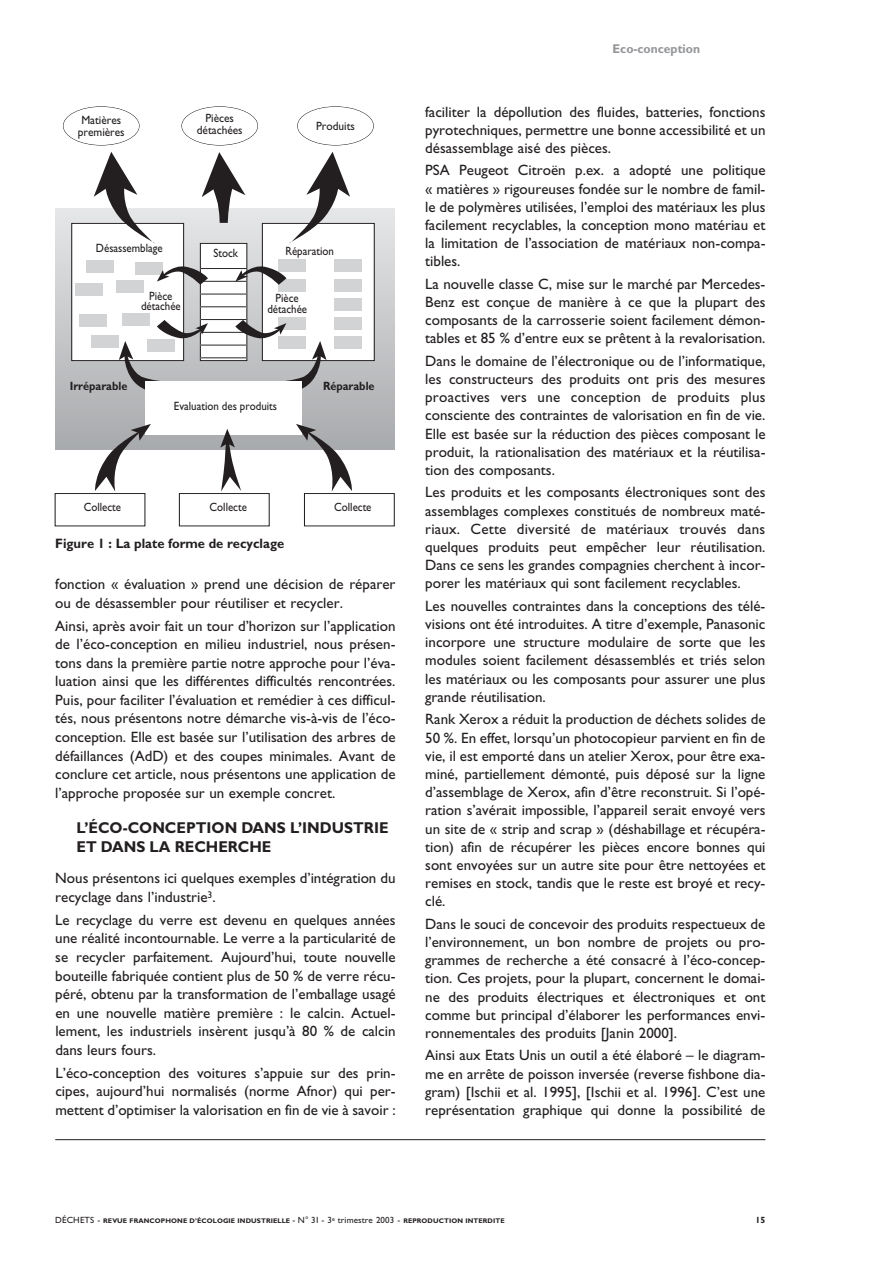
<style>
.page{position:relative;width:893px;height:1263px;background:#fff}
.page>*{position:absolute;margin:0;border:0;box-sizing:border-box;transform-origin:0 0}
.t1{font:700 15.75px/18.6px "Gill Sans";color:#231f20;scale:.95 1}
.t2{font:15px/18.1px "Gill Sans";color:#231f20;text-align:justify}
.t3{font:700 13.65px "Gill Sans";color:#231f20;scale:.95 1}
.t4{font:700 12.75px "Gill Sans";color:#939598;scale:.95 1}
.t5{font:12px/10.5px "Gill Sans";color:#231f20;text-align:center;scale:.91 1}
.t6{font:12px/12px "Gill Sans";color:#231f20;scale:.95 1}
.t7{font:700 12px "Gill Sans";color:#231f20;scale:.91 1}
.t8{font:700 9px "Gill Sans";color:#231f20}
.t9{font:700 6.75px "Gill Sans";letter-spacing:.015em;color:#231f20}
.s1{font-weight:400;font-size:9px}
</style>
<div class="page">
<hr style="left:55px;top:1139px;width:710px;height:1px;background:#231f20">
<div style="left:55px;top:493px;width:90px;height:33px;border:1px solid #231f20"></div>
<div style="left:55px;top:209px;width:339px;height:241px;background:linear-gradient(to bottom,#e4e5e6,#a7aaac)"></div>
<div style="left:304px;top:493px;width:91px;height:33px;border:1px solid #231f20"></div>
<div style="left:179px;top:493px;width:90px;height:33px;border:1px solid #231f20"></div>
<div style="left:72px;top:223px;width:112px;height:138px;background:#fff"></div>
<div style="left:71px;top:223px;width:113px;height:138px;border:1px solid #231f20"></div>
<div style="left:262px;top:223px;width:112px;height:138px;background:#fff"></div>
<div style="left:262px;top:223px;width:113px;height:138px;border:1px solid #231f20"></div>
<div style="left:200px;top:243px;width:47px;height:118px;background:#fff"></div>
<div style="left:200px;top:243px;width:47px;height:118px;border:1px solid #231f20"></div>
<hr style="left:200px;top:268px;width:47px;height:1px;background:#231f20">
<hr style="left:200px;top:281px;width:47px;height:1px;background:#231f20">
<hr style="left:200px;top:294px;width:47px;height:1px;background:#231f20">
<hr style="left:200px;top:307px;width:47px;height:1px;background:#231f20">
<hr style="left:200px;top:319px;width:47px;height:1px;background:#231f20">
<hr style="left:200px;top:332px;width:47px;height:1px;background:#231f20">
<hr style="left:200px;top:345px;width:47px;height:1px;background:#231f20">
<hr style="left:200px;top:358px;width:47px;height:1px;background:#231f20">
<div style="left:86px;top:260px;width:27px;height:13px;background:#d1d3d4"></div>
<div style="left:117px;top:280px;width:27px;height:12px;background:#d1d3d4"></div>
<div style="left:80px;top:314px;width:27px;height:13px;background:#d1d3d4"></div>
<div style="left:76px;top:284px;width:27px;height:12px;background:#d1d3d4"></div>
<div style="left:136px;top:262px;width:27px;height:13px;background:#d1d3d4"></div>
<div style="left:122px;top:313px;width:27px;height:12px;background:#d1d3d4"></div>
<div style="left:92px;top:335px;width:27px;height:13px;background:#d1d3d4"></div>
<div style="left:278px;top:260px;width:27px;height:12px;background:#d1d3d4"></div>
<div style="left:334px;top:260px;width:27px;height:12px;background:#d1d3d4"></div>
<div style="left:278px;top:279px;width:27px;height:12px;background:#d1d3d4"></div>
<div style="left:334px;top:279px;width:27px;height:12px;background:#d1d3d4"></div>
<div style="left:334px;top:298px;width:27px;height:13px;background:#d1d3d4"></div>
<div style="left:278px;top:317px;width:27px;height:13px;background:#d1d3d4"></div>
<div style="left:334px;top:317px;width:27px;height:13px;background:#d1d3d4"></div>
<div style="left:334px;top:336px;width:27px;height:13px;background:#d1d3d4"></div>
<svg style="left:119px;top:320px;width:89px;height:79px"></svg>
<svg style="left:235px;top:320px;width:92px;height:79px"></svg>
<svg style="left:235px;top:264px;width:51px;height:21px"></svg>
<svg style="left:157px;top:264px;width:51px;height:21px"></svg>
<div style="left:145px;top:381px;width:157px;height:54px;background:#fff"></div>
<svg style="left:94px;top:424px;width:58px;height:68px"></svg>
<svg style="left:294px;top:424px;width:59px;height:68px"></svg>
<svg style="left:220px;top:429px;width:21px;height:63px"></svg>
<svg style="left:94px;top:152px;width:68px;height:92px"></svg>
<svg style="left:202px;top:152px;width:43px;height:71px"></svg>
<svg style="left:282px;top:152px;width:68px;height:92px"></svg>
<svg style="left:63px;top:106px;width:77px;height:40px"></svg>
<svg style="left:181px;top:106px;width:77px;height:40px"></svg>
<svg style="left:297px;top:106px;width:77px;height:40px"></svg>
<p class="t6" style="left:78px;top:115px;width:51px">Matières premières</p>
<p class="t6" style="left:197px;top:114px;width:50px;text-align:center">Pièces détachées</p>
<p class="t6" style="left:316px;top:121px;width:42px">Produits</p>
<p class="t5" style="left:96px;top:244px;width:75px">Désassemblage</p>
<p class="t5" style="left:214px;top:249px;width:29px">Stock</p>
<p class="t5" style="left:285px;top:247px;width:55px">Réparation</p>
<p class="t5" style="left:141px;top:292px;width:45px">Pièce détachée</p>
<p class="t5" style="left:267px;top:294px;width:45px">Pièce détachée</p>
<p class="t7" style="left:70px;top:382px;width:65px">Irréparable</p>
<p class="t7" style="left:323px;top:382px;width:58px">Réparable</p>
<p class="t5" style="left:174px;top:402px;width:115px">Evaluation des produits</p>
<p class="t5" style="left:84px;top:503px;width:43px">Collecte</p>
<p class="t5" style="left:209px;top:503px;width:43px">Collecte</p>
<p class="t5" style="left:334px;top:503px;width:43px">Collecte</p>
<p class="t3" style="left:55px;top:538px;width:242px">Figure 1 : La plate forme de recyclage</p>
<p class="t2" style="left:55px;top:576px;width:342px;line-height:18.6px">fonction « évaluation » prend une décision de réparer ou de désassembler pour réutiliser et recycler.</p>
<p class="t2" style="left:55px;top:618px;width:342px;line-height:18.6px">Ainsi, après avoir fait un tour d’horizon sur l’application de l’éco-conception en milieu industriel, nous présen&shy;tons dans la première partie notre approche pour l’éva&shy;luation ainsi que les différentes difficultés rencontrées.<br>Puis, pour faciliter l’évaluation et remédier à ces difficul&shy;tés, nous présentons notre démarche vis-à-vis de l’éco&shy;conception. Elle est basée sur l’utilisation des arbres de défaillances (AdD) et des coupes minimales. Avant de conclure cet article, nous présentons une application de l’approche proposée sur un exemple concret.</p>
<p class="t1" style="left:77px;top:820px;width:330px">L’ÉCO-CONCEPTION DANS L’INDUSTRIE<br>ET DANS LA RECHERCHE</p>
<p class="t2" style="left:55px;top:871px;width:342px;line-height:18.6px">Nous présentons ici quelques exemples d’intégration du recyclage dans l’industrie<sup>3</sup>.</p>
<p class="t2" style="left:55px;top:912px;width:342px;line-height:18.6px">Le recyclage du verre est devenu en quelques années une réalité incontournable. Le verre a la particularité de se recycler parfaitement. Aujourd’hui, toute nouvelle bouteille fabriquée contient plus de 50 % de verre récu&shy;péré, obtenu par la transformation de l’emballage usagé en une nouvelle matière première : le calcin. Actuel - lement, les industriels insèrent jusqu’à 80 % de calcin dans leurs fours.</p>
<p class="t2" style="left:55px;top:1065px;width:342px;line-height:18.6px">L’éco-conception des voitures s’appuie sur des prin&shy;cipes, aujourd’hui normalisés (norme Afnor) qui per&shy;mettent d’optimiser la valorisation en fin de vie à savoir :</p>
<p class="t4" style="left:613px;top:44px;width:94px">Eco-conception</p>
<p class="t2" style="left:425px;top:104px;width:342px">faciliter la dépollution des fluides, batteries, fonctions pyrotechniques, permettre une bonne accessibilité et un désassemblage aisé des pièces.</p>
<p class="t2" style="left:425px;top:163px;width:342px">PSA Peugeot Citroën p.ex. a adopté une politique « matières » rigoureuses fondée sur le nombre de famil&shy;le de polymères utilisées, l’emploi des matériaux les plus facilement recyclables, la conception mono matériau et la limitation de l’association de matériaux non-compa&shy;tibles.</p>
<p class="t2" style="left:425px;top:276px;width:342px">La nouvelle classe C, mise sur le marché par Mercedes-Benz est conçue de manière à ce que la plupart des composants de la carrosserie soient facilement démon&shy;tables et 85 % d’entre eux se prêtent à la revalorisation.</p>
<p class="t2" style="left:425px;top:353px;width:342px">Dans le domaine de l’électronique ou de l’informatique, les constructeurs des produits ont pris des mesures proactives vers une conception de produits plus consciente des contraintes de valorisation en fin de vie.<br>Elle est basée sur la réduction des pièces composant le produit, la rationalisation des matériaux et la réutilisa&shy;tion des composants.</p>
<p class="t2" style="left:425px;top:485px;width:342px">Les produits et les composants électroniques sont des assemblages complexes constitués de nombreux maté&shy;riaux. Cette diversité de matériaux trouvés dans quelques produits peut empêcher leur réutilisation.<br>Dans ce sens les grandes compagnies cherchent à incor&shy;porer les matériaux qui sont facilement recyclables.</p>
<p class="t2" style="left:425px;top:598px;width:342px">Les nouvelles contraintes dans la conceptions des télé&shy;visions ont été introduites. A titre d’exemple, Panasonic incorpore une structure modulaire de sorte que les modules soient facilement désassemblés et triés selon les matériaux ou les composants pour assurer une plus grande réutilisation.</p>
<p class="t2" style="left:425px;top:712px;width:342px">Rank Xerox a réduit la production de déchets solides de 50 %. En effet, lorsqu’un photocopieur parvient en fin de vie, il est emporté dans un atelier Xerox, pour être exa&shy;miné, partiellement démonté, puis déposé sur la ligne d’assemblage de Xerox, afin d’être reconstruit. Si l’opé&shy;ration s’avérait impossible, l’appareil serait envoyé vers un site de « strip and scrap » (déshabillage et récupéra&shy;tion) afin de récupérer les pièces encore bonnes qui sont envoyées sur un autre site pour être nettoyées et remises en stock, tandis que le reste est broyé et recy&shy;clé.</p>
<p class="t2" style="left:425px;top:916px;width:342px">Dans le souci de concevoir des produits respectueux de l’environnement, un bon nombre de projets ou pro&shy;grammes de recherche a été consacré à l’éco-concep&shy;tion. Ces projets, pour la plupart, concernent le domai&shy;ne des produits électriques et électroniques et ont comme but principal d’élaborer les performances envi&shy;ronnementales des produits [Janin 2000].</p>
<p class="t2" style="left:425px;top:1048px;width:342px">Ainsi aux Etats Unis un outil a été élaboré – le diagram&shy;me en arrête de poisson inversée (reverse fishbone dia&shy;gram) [Ischii et al. 1995], [Ischii et al. 1996]. C’est une représentation graphique qui donne la possibilité de</p>
<p class="t9" style="left:55px;top:1219px;width:451px"><span class="s1">DÉCHETS -</span> REVUE FRANCOPHONE D’ÉCOLOGIE INDUSTRIELLE <span class="s1">- N° 31 - 3</span><sup>e</sup> <span class="s1">trimestre 2003 -</span> REPRODUCTION INTERDITE</p>
<p class="t8" style="left:755px;top:1217px;width:11px">15</p>
</div>
